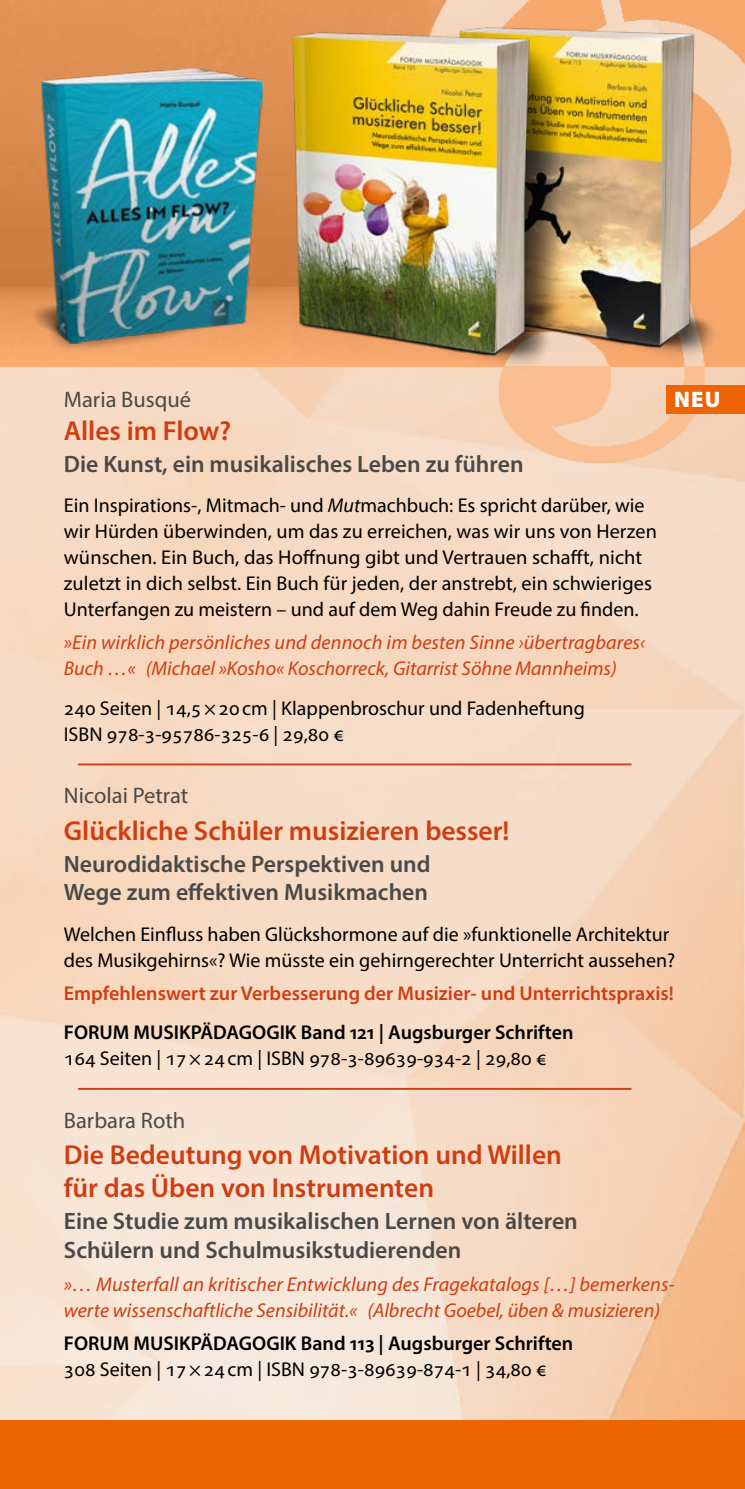
<style>
.page{position:relative;width:745px;height:1489px;background:#fff}
.page>*{position:absolute;margin:0;border:0;box-sizing:border-box;transform-origin:0 0}
.t1{font:600 27.5px/33px "Myriad Pro";color:#cf3e12}
.t2{font:600 23.75px/28.5px "Myriad Pro";color:#494948}
.t3{font:22.5px "Myriad Pro";color:#494948}
.t4{font:900 22.5px "Myriad Pro";color:#fff}
.t5{font:20px/26px "Myriad Pro";color:#000}
.t6{font:italic 20px/26px "Myriad Pro";letter-spacing:.005em;color:#cf3e12}
.t7{font:600 20px "Myriad Pro";color:#000}
.t8{font:600 20px "Myriad Pro";color:#cf3e12}
.s1{font-style:italic}
</style>
<div class="page">
<img style="left:0;top:367px;width:744px;height:1052px">
<div style="left:0;top:1419px;width:744px;height:69px;background:#ec6502"></div>
<img style="left:448px;top:367px;width:296px;height:106px">
<img style="left:0;top:0;width:682px;height:367px">
<hr style="left:78px;top:763px;width:553px;height:2px;background:#cf3e12">
<hr style="left:78px;top:1087px;width:553px;height:2px;background:#cf3e12">
<div style="left:666px;top:385px;width:78px;height:29px;background:#ec6502"></div>
<img style="left:44px;top:344px;width:200px;height:9px">
<img style="left:31px;top:294px;width:135px;height:56px">
<img style="left:41px;top:69px;width:226px;height:275px">
<img style="left:548px;top:351px;width:164px;height:11px">
<img style="left:459px;top:25px;width:285px;height:326px">
<img style="left:298px;top:360px;width:250px;height:11px">
<img style="left:292px;top:30px;width:292px;height:330px">
<p class="t3" style="left:64px;top:385px;width:129px">Maria Busqué</p>
<h1 class="t1" style="left:64px;top:413px;width:169px">Alles im Flow?</h1>
<p class="t2" style="left:64px;top:449px;width:461px">Die Kunst, ein musikalisches Leben zu führen</p>
<p class="t5" style="left:64px;top:492px;width:594px">Ein Inspirations-, Mitmach- und <span class="s1">Mut</span>machbuch: Es spricht darüber, wie wir Hürden überwinden, um das zu erreichen, was wir uns von Herzen wünschen. Ein Buch, das Hoffnung gibt und Vertrauen schafft, nicht zuletzt in dich selbst. Ein Buch für jeden, der anstrebt, ein schwieriges Unterfangen zu meistern – und auf dem Weg dahin Freude zu finden.</p>
<p class="t6" style="left:64px;top:629px;width:582px">»Ein wirklich persönliches und dennoch im besten Sinne ›übertragbares‹<br>Buch …« (Michael »Kosho« Koschorreck, Gitarrist Söhne Mannheims)</p>
<p class="t5" style="left:64px;top:694px;width:522px">240 Seiten | 14,5×20cm | Klappenbroschur und Fadenheftung<br>ISBN 978-3-95786-325-6 | 29,80 €</p>
<p class="t4" style="left:673px;top:384px;width:48px">NEU</p>
<p class="t3" style="left:64px;top:781px;width:126px">Nicolai Petrat</p>
<h1 class="t1" style="left:64px;top:813px;width:447px">Glückliche Schüler musizieren besser!</h1>
<p class="t2" style="left:64px;top:849px;width:368px">Neurodidaktische Perspektiven und<br>Wege zum effektiven Musikmachen</p>
<p class="t5" style="left:64px;top:920px;width:612px">Welchen Einfluss haben Glückshormone auf die »funktionelle Architektur des Musikgehirns«? Wie müsste ein gehirngerechter Unterricht aussehen?</p>
<p class="t8" style="left:64px;top:980px;width:611px">Empfehlenswert zur Verbesserung der Musizier- und Unterrichtspraxis!</p>
<p class="t7" style="left:64px;top:1019px;width:511px">FORUM MUSIKPÄDAGOGIK Band 121 | Augsburger Schriften</p>
<p class="t5" style="left:64px;top:1045px;width:484px">164 Seiten | 17×24cm | ISBN 978-3-89639-934-2 | 29,80 €</p>
<p class="t3" style="left:64px;top:1106px;width:123px">Barbara Roth</p>
<h1 class="t1" style="left:64px;top:1137px;width:499px">Die Bedeutung von Motivation und Willen für das Üben von Instrumenten</h1>
<p class="t2" style="left:64px;top:1206px;width:515px">Eine Studie zum musikalischen Lernen von älteren<br>Schülern und Schulmusikstudierenden</p>
<p class="t6" style="left:64px;top:1270px;width:612px">»… Musterfall an kritischer Entwicklung des Fragekatalogs […] bemerkens&shy;werte wissenschaftliche Sensibilität.« (Albrecht Goebel, üben &amp; musizieren)</p>
<p class="t7" style="left:64px;top:1330px;width:510px">FORUM MUSIKPÄDAGOGIK Band 113 | Augsburger Schriften</p>
<p class="t5" style="left:64px;top:1355px;width:484px">308 Seiten | 17×24cm | ISBN 978-3-89639-874-1 | 34,80 €</p>
</div>
